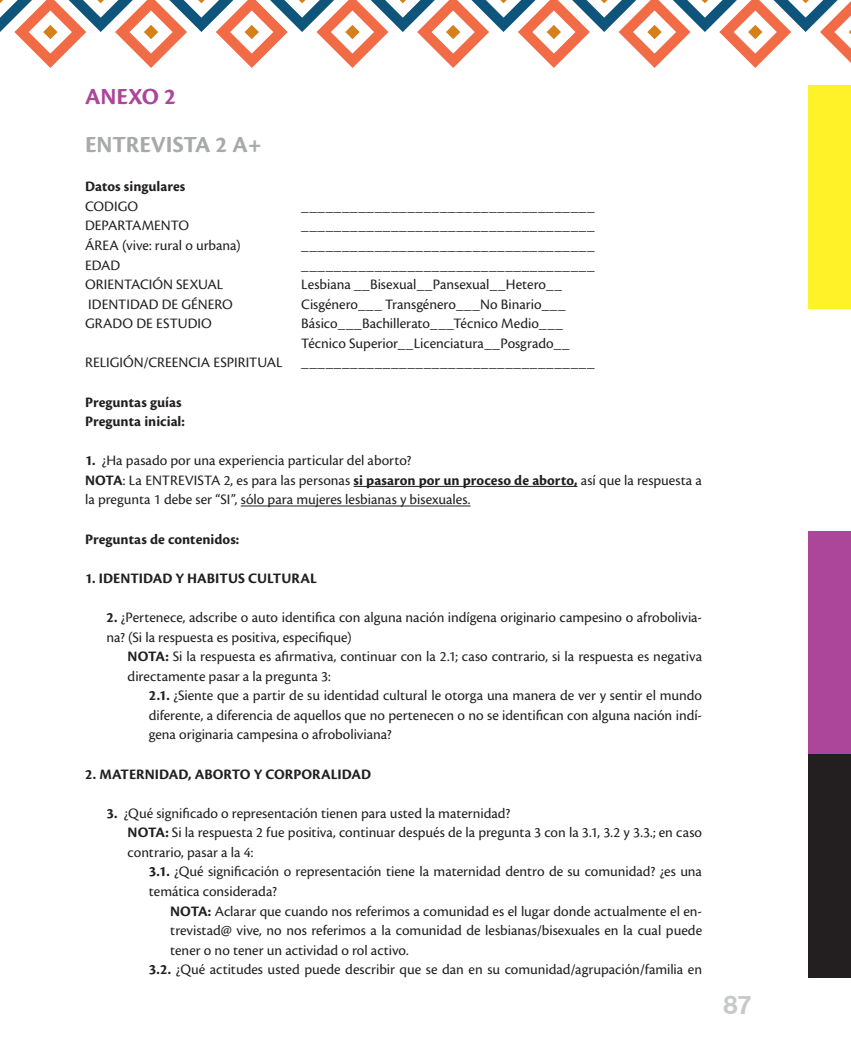
<style>
.page{position:relative;width:851px;height:1063px;background:#fff}
.page>*{position:absolute;margin:0;border:0;box-sizing:border-box;transform-origin:0 0}
.t1{font:700 25.5px "Helvetica Neue CE";color:#c7c8ca}
.t2{font:700 24px "Cronos Pro";letter-spacing:-.005em;color:#a8a9ad}
.t3{font:700 24px "Cronos Pro";color:#ab469a}
.t4{font:15px/19.5px "Cronos Pro";color:#231f20}
.t5{font:700 15px "Cronos Pro";color:#231f20}
.s1{font-weight:700}
</style>
<div class="page">
<div style="left:808px;top:85px;width:42px;height:223px;background:#fff229"></div>
<div style="left:808px;top:531px;width:42px;height:224px;background:#ab469a"></div>
<div style="left:808px;top:755px;width:42px;height:223px;background:#231f20"></div>
<svg style="left:0;top:0;width:850px;height:68px"></svg>
<hr style="left:353px;top:486px;width:224px;height:1px;background:#231f20">
<hr style="left:241px;top:506px;width:229px;height:1px;background:#231f20">
<p class="t3" style="left:85px;top:83px;width:92px">ANEXO 2</p>
<p class="t2" style="left:85px;top:131px;width:178px">ENTREVISTA 2 A+</p>
<p class="t5" style="left:85px;top:178px;width:102px">Datos singulares</p>
<p class="t4" style="left:85px;top:196px;width:54px">CODIGO</p>
<p class="t4" style="left:85px;top:216px;width:105px">DEPARTAMENTO</p>
<p class="t4" style="left:85px;top:236px;width:157px">ÁREA (vive: rural o urbana)</p>
<p class="t4" style="left:85px;top:255px;width:37px">EDAD</p>
<p class="t4" style="left:301px;top:196px;width:295px">____________________________________</p>
<p class="t4" style="left:301px;top:216px;width:295px">____________________________________</p>
<p class="t4" style="left:301px;top:236px;width:295px">____________________________________</p>
<p class="t4" style="left:301px;top:255px;width:295px">____________________________________</p>
<p class="t4" style="left:85px;top:275px;width:140px">ORIENTACIÓN SEXUAL</p>
<p class="t4" style="left:301px;top:275px;width:262px">Lesbiana __Bisexual__Pansexual__Hetero__</p>
<p class="t4" style="left:88px;top:294px;width:146px">IDENTIDAD DE GÉNERO</p>
<p class="t4" style="left:301px;top:294px;width:266px">Cisgénero___ Transgénero___No Binario___</p>
<p class="t4" style="left:85px;top:314px;width:128px">GRADO DE ESTUDIO</p>
<p class="t4" style="left:301px;top:314px;width:263px">Básico___Bachillerato___Técnico Medio___</p>
<p class="t4" style="left:301px;top:334px;width:270px">Técnico Superior__Licenciatura__Posgrado__</p>
<p class="t4" style="left:85px;top:353px;width:511px">RELIGIÓN/CREENCIA ESPIRITUAL ____________________________________</p>
<p class="t5" style="left:85px;top:393px;width:98px">Preguntas guías</p>
<p class="t5" style="left:85px;top:413px;width:101px">Pregunta inicial:</p>
<p class="t4" style="left:85px;top:451px;width:328px"><span class="s1">1.</span> ¿Ha pasado por una experiencia particular del aborto?</p>
<p class="t4" style="left:85px;top:471px;width:618px"><span class="s1">NOTA</span>: La ENTREVISTA 2, es para las personas <span class="s1">si pasaron por un proceso de aborto,</span> así que la respuesta a la pregunta 1 debe ser “SI”, sólo para mujeres lesbianas y bisexuales.</p>
<p class="t5" style="left:85px;top:530px;width:156px">Preguntas de contenidos:</p>
<p class="t5" style="left:85px;top:570px;width:233px">1. IDENTIDAD Y HABITUS CULTURAL</p>
<p class="t4" style="left:106px;top:607px;width:597px"><span class="s1">2.</span> ¿Pertenece, adscribe o auto identifica con alguna nación indígena originario campesino o afrobolivia&shy;na? (Si la respuesta es positiva, especifique)</p>
<p class="t4" style="left:128px;top:647px;width:576px"><span class="s1">NOTA:</span> Si la respuesta es afirmativa, continuar con la 2.1; caso contrario, si la respuesta es negativa directamente pasar a la pregunta 3:</p>
<p class="t4" style="left:149px;top:686px;width:554px;text-align:justify"><span class="s1">2.1.</span> ¿Siente que a partir de su identidad cultural le otorga una manera de ver y sentir el mundo diferente, a diferencia de aquellos que no pertenecen o no se identifican con alguna nación indí&shy;gena originaria campesina o afroboliviana?</p>
<p class="t5" style="left:85px;top:765px;width:287px">2. MATERNIDAD, ABORTO Y CORPORALIDAD</p>
<p class="t4" style="left:106px;top:803px;width:405px"><span class="s1">3.</span> ¿Qué significado o representación tienen para usted la maternidad?</p>
<p class="t4" style="left:128px;top:823px;width:576px"><span class="s1">NOTA:</span> Si la respuesta 2 fue positiva, continuar después de la pregunta 3 con la 3.1, 3.2 y 3.3.; en caso contrario, pasar a la 4:</p>
<p class="t4" style="left:149px;top:862px;width:554px"><span class="s1">3.1.</span> ¿Qué significación o representación tiene la maternidad dentro de su comunidad? ¿es una temática considerada?</p>
<p class="t4" style="left:170px;top:901px;width:533px;text-align:justify"><span class="s1">NOTA:</span> Aclarar que cuando nos referimos a comunidad es el lugar donde actualmente el en&shy;trevistad@ vive, no nos referimos a la comunidad de lesbianas/bisexuales en la cual puede tener o no tener un actividad o rol activo.</p>
<p class="t4" style="left:149px;top:960px;width:554px"><span class="s1">3.2.</span> ¿Qué actitudes usted puede describir que se dan en su comunidad/agrupación/familia en</p>
<h1 class="t1" style="left:723px;top:989px;width:30px">87</h1>
</div>
